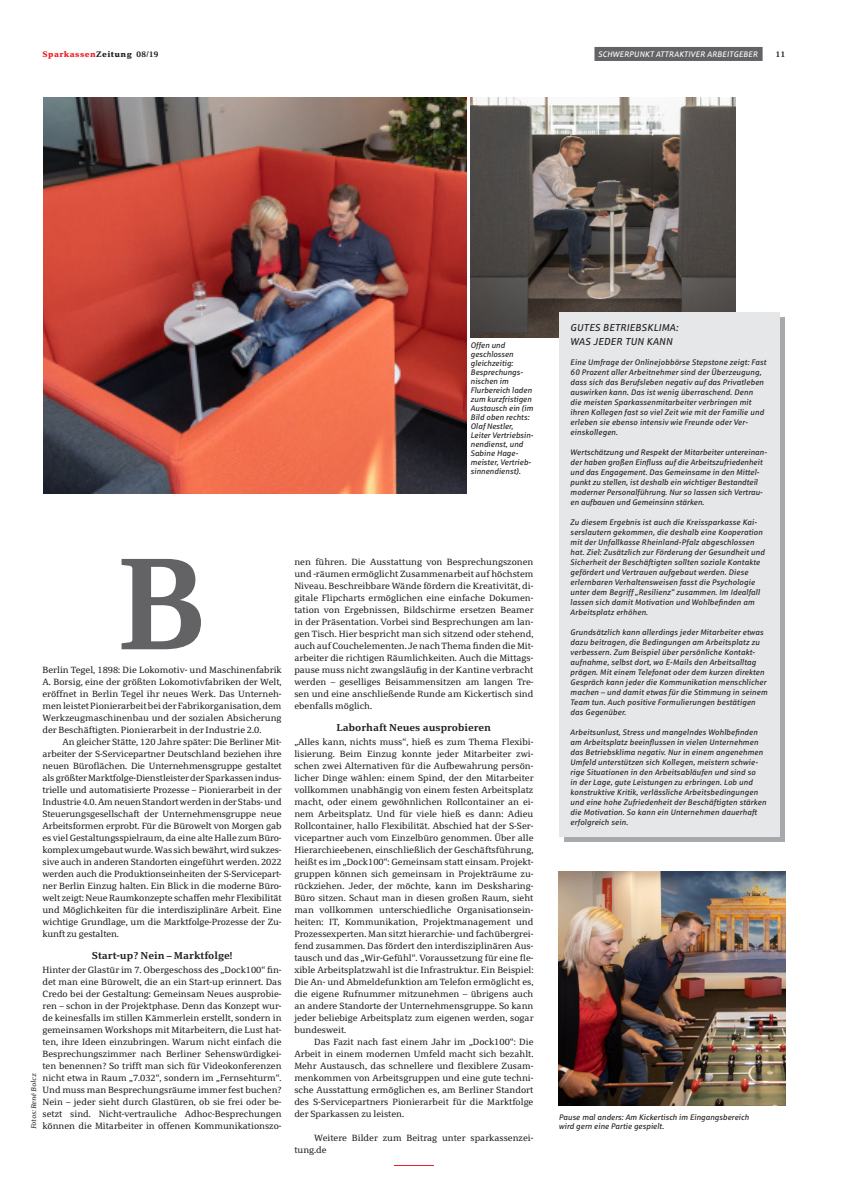
<style>
.page{position:relative;width:842px;height:1191px;background:#fff}
.page>*{position:absolute;margin:0;border:0;box-sizing:border-box;transform-origin:0 0}
.Initial{font:700 130px "Sparkasse Serif";color:#636366}
.Zwischenheadline{font:700 10px "Sparkasse Serif";color:#231f20}
.t1{font:italic 10px/14px "Sparkasse Rg";letter-spacing:.02em;color:#231f20}
.Fließtext{font:9px/12px "Sparkasse Serif";color:#231f20;text-align:justify}
.Fließtext_Einzug{font:9px/12px "Sparkasse Serif";color:#231f20;text-align:justify}
.Abschlusslinie_Rot{font:9px "Sparkasse Lt";color:#ee1d23;scale:8.8 1}
.Bildunterschrift{font:italic 8px/10px "Sparkasse Rg";letter-spacing:.01em;color:#231f20}
.t2{font:italic 8px "Sparkasse Rg";letter-spacing:.02em;color:#fff}
.t3{font:8px "Sparkasse Serif XB";letter-spacing:.05em;color:#ee1d23}
.t4{font:700 8px "Sparkasse Serif";color:#231f20}
.Fotohinweis{font:italic 7px "Sparkasse Serif";letter-spacing:.02em;color:#231f20}
.s1{color:#231f20}
.s2{font-family:"Sparkasse Serif";font-weight:700;color:#231f20}
</style>
<div class="page">
<img style="left:43px;top:97px;width:423px;height:396px">
<img style="left:470px;top:97px;width:265px;height:240px">
<img style="left:559px;top:871px;width:226px;height:234px">
<div style="left:594px;top:47px;width:169px;height:14px;background:#636366"></div>
<div style="left:565px;top:317px;width:220px;height:525px;background:#a8a9ad"></div>
<div style="left:559px;top:312px;width:221px;height:524px;background:#e6e7e9"></div>
<p class="t3" style="left:43px;top:49px;width:117px">Sparkassen<span class="s1">Zeitung</span> <span class="s2">08/19</span></p>
<p class="t2" style="left:598px;top:49px;width:161px">SCHWERPUNKT ATTRAKTIVER ARBEITGEBER</p>
<p class="t4" style="left:776px;top:49px;width:11px">11</p>
<p class="Bildunterschrift" style="left:470px;top:341px;width:64px;line-height:9px">Offen und geschlossen gleichzeitig:<br>Besprechungs&shy;nischen im<br>Flurbereich laden zum kurzfristigen<br>Austausch ein (im<br>Bild oben rechts:<br>Olaf Nestler,<br>Leiter Vertriebsin&shy;nendienst, und<br>Sabine Hage&shy;meister, Vertrieb&shy;sinnendienst).</p>
<p class="Initial" style="left:116px;top:523px;width:93px">B</p>
<p class="Fließtext" style="left:43px;top:664px;width:241px">Berlin Tegel, 1898: Die Lokomotiv- und Maschinenfabrik<br>A. Borsig, eine der größten Lokomotivfabriken der Welt,</p>
<p class="Fließtext" style="left:43px;top:688px;width:241px">eröffnet in Berlin Tegel ihr neues Werk. Das Unterneh&shy;men leistet Pionierarbeit bei der Fabrikorganisation, dem Werkzeugmaschinenbau und der sozialen Absicherung der Beschäftigten. Pionierarbeit in der Industrie 2.0.</p>
<p class="Fließtext_Einzug" style="left:43px;top:736px;width:241px;text-indent:20px">An gleicher Stätte, 120 Jahre später: Die Berliner Mit&shy;arbeiter der S-Servicepartner Deutschland beziehen ihre neuen Büroflächen. Die Unternehmensgruppe gestaltet als größter Marktfolge-Dienstleister der Sparkassen indus&shy;trielle und automatisierte Prozesse – Pionierarbeit in der Industrie 4.0. Am neuen Standort werden in der Stabs- und Steuerungsgesellschaft der Unternehmensgruppe neue Arbeitsformen erprobt. Für die Bürowelt von Morgen gab es viel Gestaltungsspielraum, da eine alte Halle zum Büro&shy;komplex umgebaut wurde. Was sich bewährt, wird sukzes&shy;sive auch in anderen Standorten eingeführt werden. 2022 werden auch die Produktionseinheiten der S-Servicepart&shy;ner Berlin Einzug halten. Ein Blick in die moderne Büro&shy;welt zeigt: Neue Raumkonzepte schaffen mehr Flexibilität und Möglichkeiten für die interdisziplinäre Arbeit. Eine wichtige Grundlage, um die Marktfolge-Prozesse der Zu&shy;kunft zu gestalten.</p>
<p class="Zwischenheadline" style="left:92px;top:949px;width:142px">Start-up? Nein – Marktfolge!</p>
<p class="Fließtext" style="left:43px;top:964px;width:241px">Hinter der Glastür im 7. Obergeschoss des „Dock100“ fin&shy;det man eine Bürowelt, die an ein Start-up erinnert. Das Credo bei der Gestaltung: Gemeinsam Neues ausprobie&shy;ren – schon in der Projektphase. Denn das Konzept wur&shy;de keinesfalls im stillen Kämmerlein erstellt, sondern in gemeinsamen Workshops mit Mitarbeitern, die Lust hat&shy;ten, ihre Ideen einzubringen. Warum nicht einfach die Besprechungszimmer nach Berliner Sehenswürdigkei&shy;ten benennen? So trifft man sich für Videokonferenzen nicht etwa in Raum „7.032“, sondern im „Fernsehturm“.<br>Und muss man Besprechungsräume immer fest buchen?<br>Nein – jeder sieht durch Glastüren, ob sie frei oder be&shy;setzt sind. Nicht-vertrauliche Adhoc-Besprechungen</p>
<p class="Fotohinweis" style="left:30px;top:1129px;width:57px;rotate:-90deg">Fotos: René Bolcz</p>
<p class="Fließtext" style="left:43px;top:1120px;width:241px">können die Mitarbeiter in offenen Kommunikationszo-</p>
<p class="Fließtext" style="left:294px;top:556px;width:241px">nen führen. Die Ausstattung von Besprechungszonen und -räumen ermöglicht Zusammenarbeit auf höchstem Niveau. Beschreibbare Wände fördern die Kreativität, di&shy;gitale Flipcharts ermöglichen eine einfache Dokumen&shy;tation von Ergebnissen, Bildschirme ersetzen Beamer in der Präsentation. Vorbei sind Besprechungen am lan&shy;gen Tisch. Hier bespricht man sich sitzend oder stehend, auch auf Couchelementen. Je nach Thema finden die Mit&shy;arbeiter die richtigen Räumlichkeiten. Auch die Mittags&shy;pause muss nicht zwangsläufig in der Kantine verbracht werden – geselliges Beisammensitzen am langen Tre&shy;sen und eine anschließende Runde am Kickertisch sind ebenfalls möglich.</p>
<p class="Zwischenheadline" style="left:337px;top:721px;width:156px">Laborhaft Neues ausprobieren</p>
<p class="Fließtext" style="left:294px;top:736px;width:241px">„Alles kann, nichts muss“, hieß es zum Thema Flexibi&shy;lisierung. Beim Einzug konnte jeder Mitarbeiter zwi&shy;schen zwei Alternativen für die Aufbewahrung persön&shy;licher Dinge wählen: einem Spind, der den Mitarbeiter vollkommen unabhängig von einem festen Arbeitsplatz macht, oder einem gewöhnlichen Rollcontainer an ei&shy;nem Arbeitsplatz. Und für viele hieß es dann: Adieu Rollcontainer, hallo Flexibilität. Abschied hat der S-Ser&shy;vicepartner auch vom Einzelbüro genommen. Über alle Hierarchieebenen, einschließlich der Geschäftsführung, heißt es im „Dock100“: Gemeinsam statt einsam. Projekt&shy;gruppen können sich gemeinsam in Projekträume zu&shy;rückziehen. Jeder, der möchte, kann im Desksharing-Büro sitzen. Schaut man in diesen großen Raum, sieht man vollkommen unterschiedliche Organisationsein&shy;heiten: IT, Kommunikation, Projektmanagement und Prozessexperten. Man sitzt hierarchie- und fachübergrei&shy;fend zusammen. Das fördert den interdisziplinären Aus&shy;tausch und das „Wir-Gefühl“. Voraussetzung für eine fle&shy;xible Arbeitsplatzwahl ist die Infrastruktur. Ein Beispiel:<br>Die An- und Abmeldefunktion am Telefon ermöglicht es, die eigene Rufnummer mitzunehmen – übrigens auch an andere Standorte der Unternehmensgruppe. So kann jeder beliebige Arbeitsplatz zum eigenen werden, sogar bundesweit.</p>
<p class="Fließtext_Einzug" style="left:294px;top:1036px;width:241px;text-indent:20px">Das Fazit nach fast einem Jahr im „Dock100“: Die Arbeit in einem modernen Umfeld macht sich bezahlt.<br>Mehr Austausch, das schnellere und flexiblere Zusam&shy;menkommen von Arbeitsgruppen und eine gute techni&shy;sche Ausstattung ermöglichen es, am Berliner Standort des S-Servicepartners Pionierarbeit für die Marktfolge der Sparkassen zu leisten.</p>
<p class="Fließtext_Einzug" style="left:294px;top:1132px;width:241px;text-indent:20px">Weitere Bilder zum Beitrag unter sparkassenzei&shy;tung.de</p>
<p class="Abschlusslinie_Rot" style="left:394px;top:1159px;width:6px">–</p>
<p class="t1" style="left:570px;top:320px;width:109px">GUTES BETRIEBSKLIMA:<br>WAS JEDER TUN KANN</p>
<p class="Bildunterschrift" style="left:570px;top:356px;width:197px">Eine Umfrage der Onlinejobbörse Stepstone zeigt: Fast 60 Prozent aller Arbeitnehmer sind der Überzeugung, dass sich das Berufsleben negativ auf das Privatleben auswirken kann. Das ist wenig überraschend. Denn<br>die meisten Sparkassenmitarbeiter verbringen mit ihren Kollegen fast so viel Zeit wie mit der Familie und erleben sie ebenso intensiv wie Freunde oder Ver&shy;einskollegen.</p>
<p class="Bildunterschrift" style="left:570px;top:446px;width:198px">Wertschätzung und Respekt der Mitarbeiter untereinan&shy;der haben großen Einfluss auf die Arbeitszufriedenheit und das Engagement. Das Gemeinsame in den Mittel&shy;punkt zu stellen, ist deshalb ein wichtiger Bestandteil moderner Personalführung. Nur so lassen sich Vertrau&shy;en aufbauen und Gemeinsinn stärken.</p>
<p class="Bildunterschrift" style="left:570px;top:516px;width:196px">Zu diesem Ergebnis ist auch die Kreissparkasse Kai&shy;serslautern gekommen, die deshalb eine Kooperation mit der Unfallkasse Rheinland-Pfalz abgeschlossen hat. Ziel: Zusätzlich zur Förderung der Gesundheit und Sicherheit der Beschäftigten sollten soziale Kontakte gefördert und Vertrauen aufgebaut werden. Diese erlernbaren Verhaltensweisen fasst die Psychologie unter dem Begriff „Resilienz“ zusammen. Im Idealfall lassen sich damit Motivation und Wohlbefinden am Arbeitsplatz erhöhen.</p>
<p class="Bildunterschrift" style="left:570px;top:626px;width:199px">Grundsätzlich kann allerdings jeder Mitarbeiter etwas dazu beitragen, die Bedingungen am Arbeitsplatz zu verbessern. Zum Beispiel über persönliche Kontakt&shy;aufnahme, selbst dort, wo E-Mails den Arbeitsalltag prägen. Mit einem Telefonat oder dem kurzen direkten Gespräch kann jeder die Kommunikation menschlicher machen – und damit etwas für die Stimmung in seinem Team tun. Auch positive Formulierungen bestätigen das Gegenüber.</p>
<p class="Bildunterschrift" style="left:570px;top:726px;width:197px">Arbeitsunlust, Stress und mangelndes Wohlbefinden am Arbeitsplatz beeinflussen in vielen Unternehmen das Betriebsklima negativ. Nur in einem angenehmen Umfeld unterstützen sich Kollegen, meistern schwie&shy;rige Situationen in den Arbeitsabläufen und sind so<br>in der Lage, gute Leistungen zu erbringen. Lob und konstruktive Kritik, verlässliche Arbeitsbedingungen und eine hohe Zufriedenheit der Beschäftigten stärken die Motivation. So kann ein Unternehmen dauerhaft erfolgreich sein.</p>
<p class="Bildunterschrift" style="left:559px;top:1112px;width:191px;line-height:9px">Pause mal anders: Am Kickertisch im Eingangsbereich wird gern eine Partie gespielt.</p>
</div>
